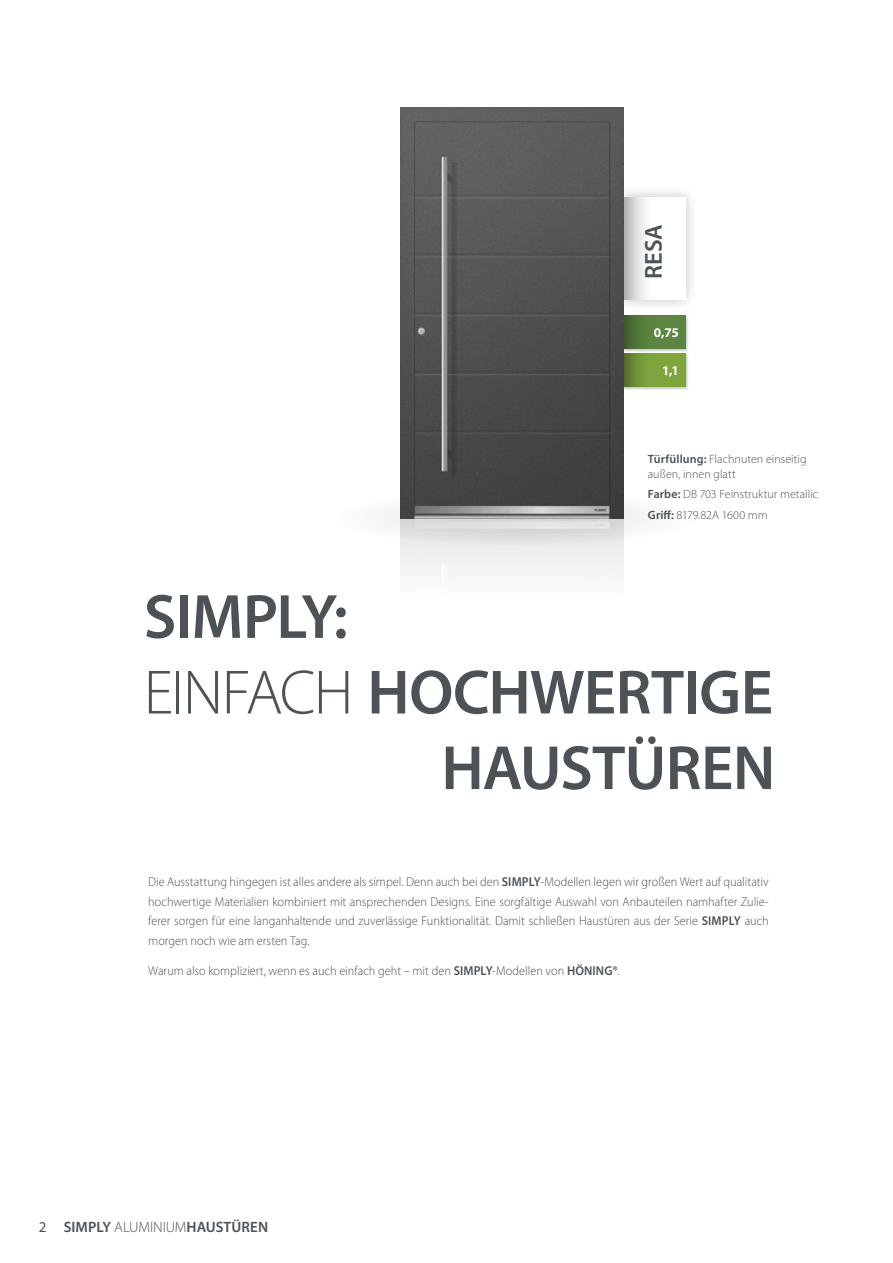
<style>
.page{position:relative;width:893px;height:1263px;background:#fff}
.page>*{position:absolute;margin:0;border:0;box-sizing:border-box;transform-origin:0 0}
.t1{font:600 63px "Myriad Pro";letter-spacing:-.01em;color:#4c5256}
.t2{font:600 24.6px "Myriad Pro";color:#4c5256}
.t3{font:600 15px "Myriad Pro";letter-spacing:.005em;color:#4c5256}
.t4{font:700 13.35px "Myriad Pro";color:#fff}
.t5{font:300 12.9px/19.5px "Myriad Pro";color:#4c5256;text-align:justify;scale:.95 1}
.t6{font:300 12px/14.4px "Myriad Pro";letter-spacing:.005em;color:#4c5256}
.s1{font-weight:600}
.s2{font-weight:300}
.s3{font-weight:400}
</style>
<div class="page">
<div style="left:621px;top:314px;width:68px;height:38px;background:#000;opacity:.25"></div>
<svg style="left:624px;top:316px;width:61px;height:32px;background:#557d3c"></svg>
<div style="left:621px;top:352px;width:68px;height:38px;background:#000;opacity:.25"></div>
<svg style="left:624px;top:353px;width:61px;height:33px;background:#769b39"></svg>
<div style="left:609px;top:184px;width:89px;height:128px;background:#000;opacity:.25"></div>
<svg style="left:624px;top:197px;width:61px;height:102px"></svg>
<img style="left:401px;top:108px;width:223px;height:466px">
<svg style="left:327px;top:491px;width:374px;height:55px"></svg>
<h2 class="t2" style="left:638px;top:278px;width:56px;rotate:-90deg">RESA</h2>
<p class="t4" style="left:654px;top:325px;width:27px">0,75</p>
<p class="t4" style="left:662px;top:363px;width:19px">1,1</p>
<p class="t6" style="left:648px;top:452px;width:160px"><span class="s1">Türfüllung:</span> Flachnuten einseitig außen, innen glatt</p>
<p class="t6" style="left:648px;top:484px;width:172px;line-height:20.7px"><span class="s1">Farbe:</span> DB 703 Feinstruktur metallic<br><span class="s1">Griff:</span> 8179.82A 1600 mm</p>
<h1 class="t1" style="left:144px;top:577px;width:206px">SIMPLY:</h1>
<h1 class="t1" style="left:144px;top:652px;width:631px"><span class="s2">EINFACH</span> HOCHWERTIGE</h1>
<h1 class="t1" style="left:441px;top:728px;width:336px">HAUSTÜREN</h1>
<p class="t5" style="left:148px;top:872px;width:655px">Die Ausstattung hingegen ist alles andere als simpel. Denn auch bei den <span class="s1">SIMPLY</span>-Modellen legen wir großen Wert auf qualitativ hochwertige Materialien kombiniert mit ansprechenden Designs. Eine sorgfältige Auswahl von Anbauteilen namhafter Zulie&shy;ferer sorgen für eine langanhaltende und zuverlässige Funktionalität. Damit schließen Haustüren aus der Serie <span class="s1">SIMPLY</span> auch morgen noch wie am ersten Tag.</p>
<p class="t5" style="left:148px;top:961px;width:498px">Warum also kompliziert, wenn es auch einfach geht – mit den <span class="s1">SIMPLY</span>-Modellen von <span class="s1">HÖNING®</span>.</p>
<p class="t3" style="left:39px;top:1217px;width:231px"><span class="s3">2</span> SIMPLY <span class="s2">ALUMINIUM</span>HAUSTÜREN</p>
</div>
